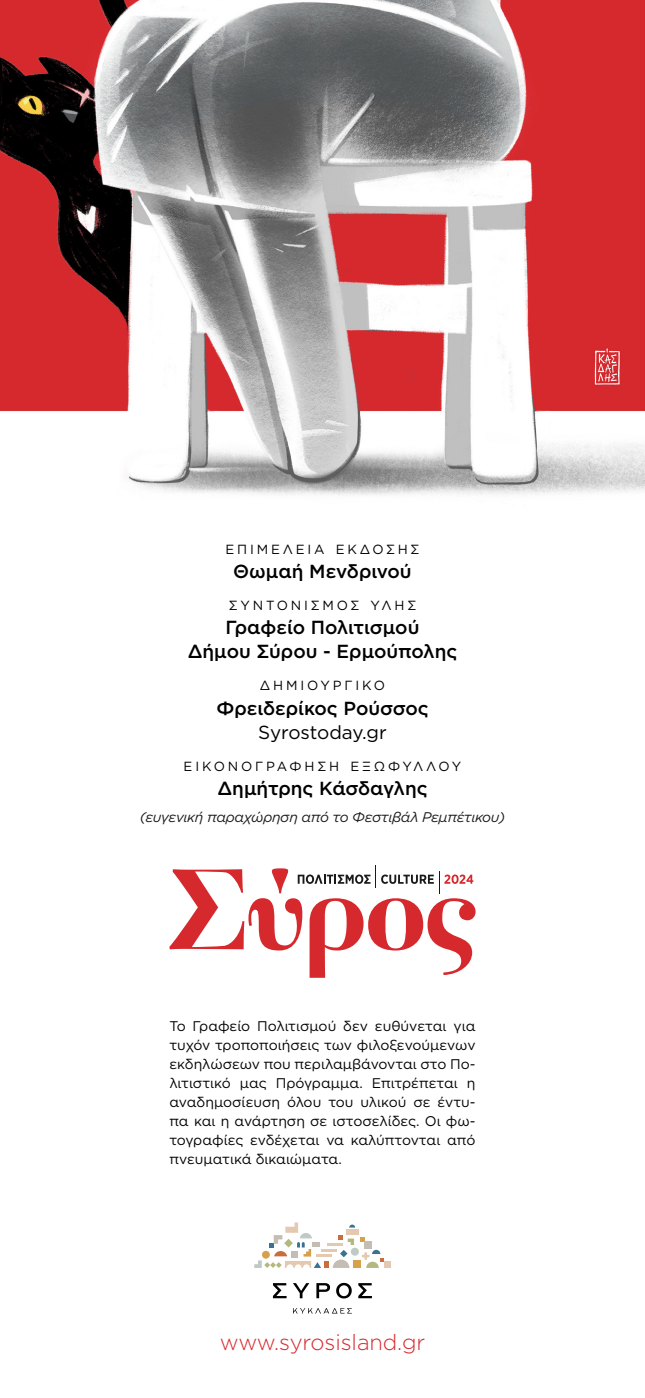
<style>
.page{position:relative;width:645px;height:1398px;background:#fff}
.page>*{position:absolute;margin:0;border:0;box-sizing:border-box;transform-origin:0 0}
.t1{font:300 22px "Gotham";letter-spacing:-.005em;color:#d6292e}
.t2{font:500 18.9px/24.3px "Gotham";color:#000;text-align:center}
.t3{font:18.9px "Gotham";letter-spacing:-.005em;color:#000}
.t4{font:14px/19px "Gotham";letter-spacing:-.005em;color:#000;text-align:justify}
.t5{font:italic 14px "Gotham";letter-spacing:-.025em;color:#191919}
.t6{font:13.25px "Gotham";letter-spacing:.215em;color:#000}
</style>
<div class="page">
<svg style="left:169px;top:865px;width:307px;height:113px"></svg>
<svg style="left:293px;top:1308px;width:59px;height:6px"></svg>
<svg style="left:273px;top:1283px;width:14px;height:15px"></svg>
<svg style="left:293px;top:1283px;width:16px;height:15px"></svg>
<svg style="left:316px;top:1283px;width:14px;height:15px"></svg>
<svg style="left:336px;top:1283px;width:16px;height:15px"></svg>
<svg style="left:358px;top:1283px;width:14px;height:15px"></svg>
<div style="left:384px;top:1262px;width:7px;height:6px;background:#e5c8b0"></div>
<svg style="left:254px;top:1222px;width:130px;height:46px"></svg>
<img style="left:0;top:0;width:645px;height:496px">
<p class="t6" style="left:225px;top:540px;width:194px">επιμέ λεια εκδοσης</p>
<h2 class="t2" style="left:233px;top:559px;width:180px">Θωμαή Μενδρινού</h2>
<p class="t6" style="left:229px;top:597px;width:120px">συντονισμός</p>
<p class="t6" style="left:371px;top:597px;width:46px">ύλης</p>
<h2 class="t2" style="left:188px;top:615px;width:271px">Γραφείο Πολιτισμού<br>Δήμου Σύρου - Ερμούπολης</h2>
<p class="t6" style="left:260px;top:677px;width:125px">δημιουργικό</p>
<h2 class="t2" style="left:216px;top:696px;width:214px">Φρειδερίκος Ρούσσος</h2>
<h2 class="t3" style="left:258px;top:720px;width:130px">Syrostoday.gr</h2>
<p class="t6" style="left:184px;top:758px;width:279px">εικονογράφηση εξωφύλλου</p>
<h2 class="t2" style="left:217px;top:776px;width:212px">Δημήτρης Κάσδαγλης</h2>
<p class="t5" style="left:140px;top:809px;width:367px">(ευγενική παραχώρηση από το Φεστιβάλ Ρεμπέτικου)</p>
<p class="t4" style="left:169px;top:1017px;width:308px">Το Γραφείο Πολιτισμού δεν ευθύνεται για τυχόν τροποποιήσεις των φιλοξενούμενων εκδηλώσεων που περιλαμβάνονται στο Πο&shy;λιτιστικό μας Πρόγραμμα. Επιτρέπεται η αναδημοσίευση όλου του υλικού σε έντυ&shy;πα και η ανάρτηση σε ιστοσελίδες. Οι φω&shy;τογραφίες ενδέχεται να καλύπτονται από πνευματικά δικαιώματα.</p>
<h1 class="t1" style="left:220px;top:1328px;width:207px">www.syrosisland.gr</h1>
</div>
